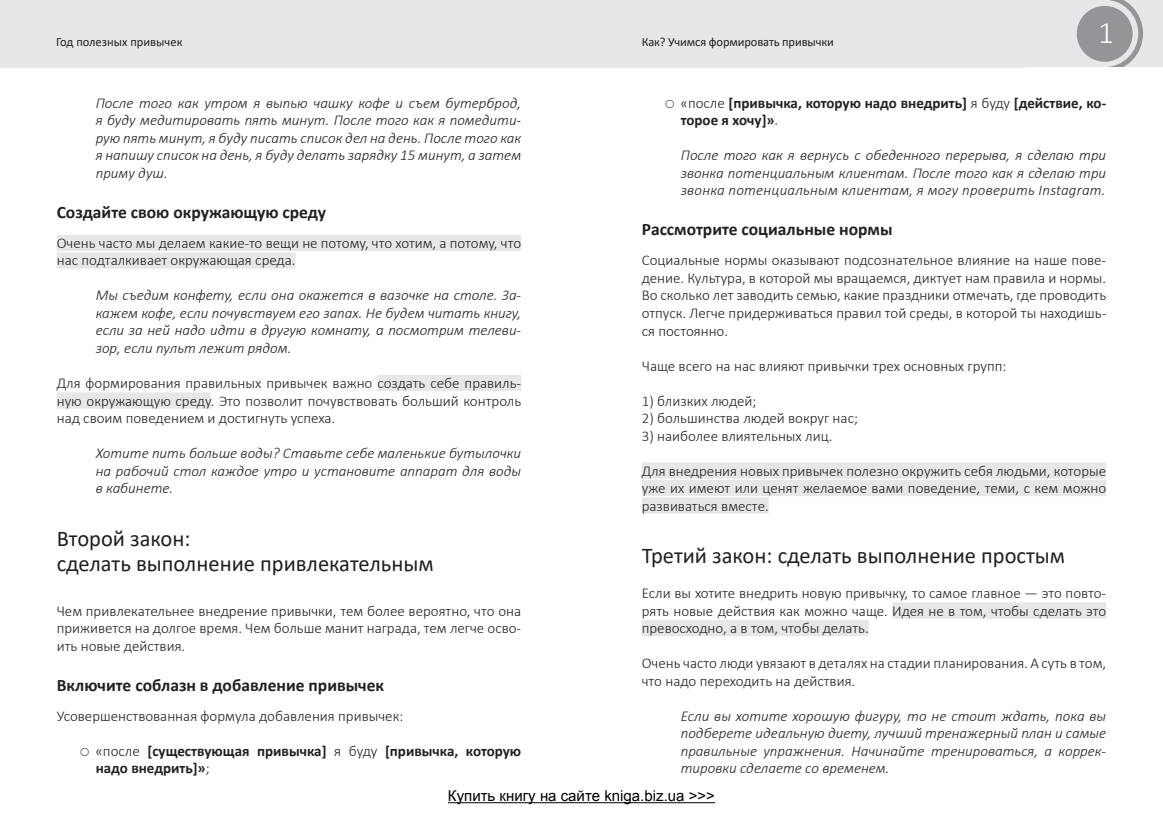
<style>
.page{position:relative;width:1163px;height:833px;background:#fff}
.page>*{position:absolute;margin:0;border:0;box-sizing:border-box;transform-origin:0 0}
.t1{font:300 31.25px "Calibri";color:#fff}
.t2{font:22.5px/25px "Calibri";color:#231f20}
.t3{font:700 17.5px "Calibri";color:#231f20}
.t4{font:300 15px/17.5px "Calibri";color:#231f20;text-align:justify}
.t5{font:italic 300 15px/17.5px "Calibri";color:#231f20;text-align:justify}
.t6{font:700 15px/17.5px "Calibri";color:#231f20}
.t7{font:15px "Arial";color:#000}
.t8{font:12.5px "Calibri";letter-spacing:-.01em;color:#231f20}
.s1{font-weight:300}
</style>
<div class="page">
<div style="left:0;top:0;width:1162px;height:67px;background:#e6e7e8"></div>
<div style="left:1076px;top:6px;width:56px;height:56px;background:#939598;border-radius:50%"></div>
<svg style="left:1099px;top:0;width:44px;height:67px"></svg>
<div style="left:641px;top:462px;width:465px;height:16px;background:#e6e7e8"></div>
<div style="left:641px;top:480px;width:465px;height:16px;background:#e6e7e8"></div>
<div style="left:641px;top:497px;width:127px;height:16px;background:#e6e7e8"></div>
<div style="left:892px;top:602px;width:214px;height:16px;background:#e6e7e8"></div>
<div style="left:641px;top:620px;width:227px;height:16px;background:#e6e7e8"></div>
<div style="left:57px;top:235px;width:464px;height:16px;background:#e6e7e8"></div>
<div style="left:57px;top:252px;width:238px;height:16px;background:#e6e7e8"></div>
<div style="left:377px;top:375px;width:144px;height:16px;background:#e6e7e8"></div>
<div style="left:57px;top:392px;width:154px;height:16px;background:#e6e7e8"></div>
<hr style="left:448px;top:802px;width:267px;height:1px;background:#000">
<p class="t8" style="left:56px;top:33px;width:128px">Год полезных привычек</p>
<p class="t8" style="left:641px;top:33px;width:194px">Как? Учимся формировать привычки</p>
<h1 class="t1" style="left:1097px;top:13px;width:17px">1</h1>
<p class="t6" style="left:680px;top:94px;width:427px"><span class="s1">«после</span> [привычка, которую надо внедрить] <span class="s1">я буду</span> [действие, ко&shy;торое я хочу]»<span class="s1">.</span></p>
<p class="t5" style="left:680px;top:146px;width:427px">После того как я вернусь с обеденного перерыва, я сделаю три звонка потенциальным клиентам. После того как я сделаю три звонка потенциальным клиентам, я могу проверить Instagram.</p>
<p class="t3" style="left:641px;top:217px;width:252px">Рассмотрите социальные нормы</p>
<p class="t4" style="left:641px;top:251px;width:466px">Социальные нормы оказывают подсознательное влияние на наше пове&shy;дение. Культура, в которой мы вращаемся, диктует нам правила и нормы.<br>Во сколько лет заводить семью, какие праздники отмечать, где проводить отпуск. Легче придерживаться правил той среды, в которой ты находишь&shy;ся постоянно.</p>
<p class="t4" style="left:641px;top:356px;width:366px">Чаще всего на нас влияют привычки трех основных групп:</p>
<p class="t4" style="left:641px;top:391px;width:116px">1) близких людей;</p>
<p class="t4" style="left:641px;top:409px;width:218px">2) большинства людей вокруг нас;</p>
<p class="t4" style="left:641px;top:427px;width:192px">3) наиболее влиятельных лиц.</p>
<p class="t4" style="left:641px;top:461px;width:466px">Для внедрения новых привычек полезно окружить себя людьми, которые уже их имеют или ценят желаемое вами поведение, теми, с кем можно развиваться вместе.</p>
<h2 class="t2" style="left:641px;top:542px;width:425px">Третий закон: сделать выполнение простым</h2>
<p class="t4" style="left:641px;top:584px;width:466px">Если вы хотите внедрить новую привычку, то самое главное — это повто&shy;рять новые действия как можно чаще. Идея не в том, чтобы сделать это превосходно, а в том, чтобы делать.</p>
<p class="t4" style="left:641px;top:654px;width:466px">Очень часто люди увязают в деталях на стадии планирования. А суть в том, что надо переходить на действия.</p>
<p class="t5" style="left:680px;top:706px;width:427px">Если вы хотите хорошую фигуру, то не стоит ждать, пока вы подберете идеальную диету, лучший тренажерный план и самые правильные упражнения. Начинайте тренироваться, а коррек&shy;тировки сделаете со временем.</p>
<p class="t5" style="left:96px;top:94px;width:427px">После того как утром я выпью чашку кофе и съем бутерброд, я буду медитировать пять минут. После того как я помедити&shy;рую пять минут, я буду писать список дел на день. После того как я напишу список на день, я буду делать зарядку 15 минут, а затем приму душ.</p>
<p class="t3" style="left:57px;top:200px;width:271px">Создайте свою окружающую среду</p>
<p class="t4" style="left:57px;top:234px;width:466px">Очень часто мы делаем какие-то вещи не потому, что хотим, а потому, что нас подталкивает окружающая среда.</p>
<p class="t5" style="left:96px;top:286px;width:427px">Мы съедим конфету, если она окажется в вазочке на столе. За&shy;кажем кофе, если почувствуем его запах. Не будем читать книгу, если за ней надо идти в другую комнату, а посмотрим телеви&shy;зор, если пульт лежит рядом.</p>
<p class="t4" style="left:57px;top:374px;width:466px">Для формирования правильных привычек важно создать себе правиль&shy;ную окружающую среду. Это позволит почувствовать больший контроль над своим поведением и достигнуть успеха.</p>
<p class="t5" style="left:96px;top:444px;width:427px">Хотите пить больше воды? Ставьте себе маленькие бутылочки на рабочий стол каждое утро и установите аппарат для воды в кабинете.</p>
<h2 class="t2" style="left:57px;top:525px;width:378px">Второй закон:<br>сделать выполнение привлекательным</h2>
<p class="t4" style="left:57px;top:601px;width:466px">Чем привлекательнее внедрение привычки, тем более вероятно, что она приживется на долгое время. Чем больше манит награда, тем легче осво&shy;ить новые действия.</p>
<p class="t3" style="left:57px;top:672px;width:329px">Включите соблазн в добавление привычек</p>
<p class="t4" style="left:57px;top:706px;width:348px">Усовершенствованная формула добавления привычек:</p>
<p class="t6" style="left:95px;top:741px;width:427px"><span class="s1">«после</span> [существующая привычка] <span class="s1">я буду</span> [привычка, которую надо внедрить]»<span class="s1">;</span></p>
<p class="t7" style="left:448px;top:786px;width:268px">Купить книгу на сайте kniga.biz.ua &gt;&gt;&gt;</p>
</div>
